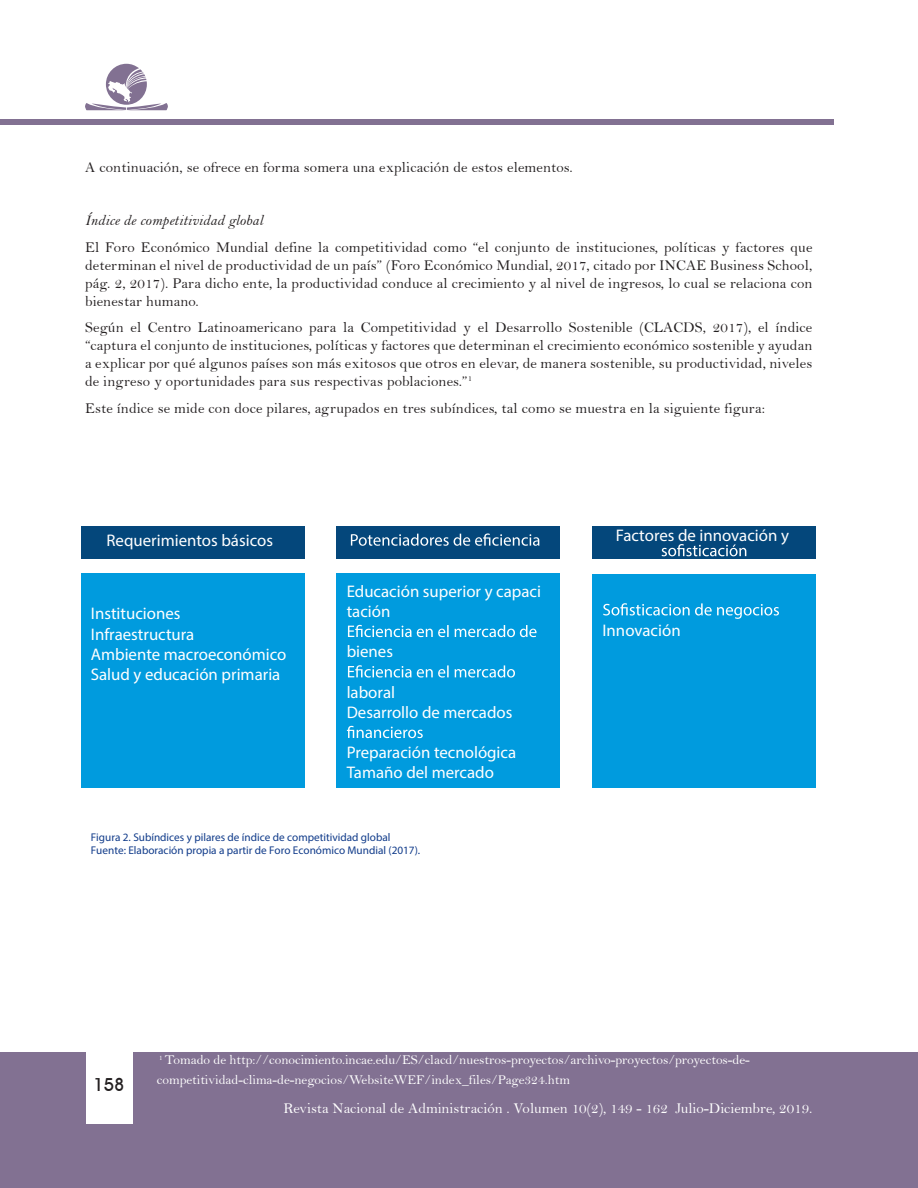
<style>
.page{position:relative;width:918px;height:1188px;background:#fff}
.page>*{position:absolute;margin:0;border:0;box-sizing:border-box;transform-origin:0 0}
.t1{font:700 18px "Decker";color:#231f20}
.t2{font:16.8px/20.2px "Myriad Pro";color:#fff}
.texto_contenido{font:15px/18px "Bell";letter-spacing:.01em;color:#231f20;text-align:justify}
.t3{font:15px "Bell";color:#fff}
.texto_contenido-2{font:15px "Bell MT Italic";letter-spacing:.01em;color:#231f20}
.t4{font:13.5px/19.5px "Bell";color:#fff}
.t5{font:italic 300 condensed 11.25px/13.5px "Futura Std";color:#103b8a}
</style>
<div class="page">
<div style="left:0;top:1052px;width:918px;height:136px;background:#827192"></div>
<div style="left:86px;top:1048px;width:47px;height:75px;background:#fff"></div>
<div style="left:0;top:120px;width:834px;height:5px;background:#827192"></div>
<svg style="left:85px;top:64px;width:83px;height:46px"></svg>
<div style="left:81px;top:573px;width:223px;height:215px;background:#009bde"></div>
<div style="left:81px;top:526px;width:223px;height:32px;background:#04477b"></div>
<div style="left:337px;top:573px;width:223px;height:215px;background:#009bde"></div>
<svg style="left:348px;top:625px;width:189px;height:12px"></svg>
<svg style="left:348px;top:665px;width:167px;height:13px"></svg>
<svg style="left:347px;top:726px;width:76px;height:12px"></svg>
<div style="left:337px;top:526px;width:223px;height:32px;background:#04477b"></div>
<svg style="left:351px;top:533px;width:188px;height:13px"></svg>
<div style="left:592px;top:574px;width:224px;height:213px;background:#009bde"></div>
<svg style="left:603px;top:603px;width:176px;height:16px"></svg>
<div style="left:592px;top:526px;width:224px;height:32px;background:#04477b"></div>
<svg style="left:662px;top:544px;width:84px;height:12px"></svg>
<p class="texto_contenido" style="left:85px;top:159px;width:489px">A continuación, se ofrece en forma somera una explicación de estos elementos.</p>
<p class="texto_contenido-2" style="left:85px;top:212px;width:180px">Índice de competitividad global</p>
<p class="texto_contenido" style="left:85px;top:238px;width:729px">El Foro Económico Mundial define la competitividad como “el conjunto de instituciones, políticas y factores que determinan el nivel de productividad de un país” (Foro Económico Mundial, 2017, citado por INCAE Business School, pág. 2, 2017). Para dicho ente, la productividad conduce al crecimiento y al nivel de ingresos, lo cual se relaciona con bienestar humano.</p>
<p class="texto_contenido" style="left:85px;top:319px;width:729px">Según el Centro Latinoamericano para la Competitividad y el Desarrollo Sostenible (CLACDS, 2017), el índice “captura el conjunto de instituciones, políticas y factores que determinan el crecimiento económico sostenible y ayudan a explicar por qué algunos países son más exitosos que otros en elevar, de manera sostenible, su productividad, niveles de ingreso y oportunidades para sus respectivas poblaciones.”<sup>1</sup></p>
<p class="texto_contenido" style="left:85px;top:399px;width:682px">Este índice se mide con doce pilares, agrupados en tres subíndices, tal como se muestra en la siguiente figura:</p>
<p class="t2" style="left:107px;top:530px;width:168px">Requerimientos básicos</p>
<p class="t2" style="left:91px;top:603px;width:197px">Instituciones<br>Infraestructura<br>Ambiente macroeconómico<br>Salud y educación primaria</p>
<p class="t2" style="left:347px;top:581px;width:196px">Educación superior y capaci tación</p>
<p class="t2" style="left:347px;top:641px;width:48px">bienes</p>
<p class="t2" style="left:347px;top:682px;width:167px">laboral<br>Desarrollo de mercados</p>
<p class="t2" style="left:347px;top:742px;width:171px">Preparación tecnológica<br>Tamaño del mercado</p>
<p class="t5" style="left:91px;top:830px;width:331px">Figura 2. Subíndices y pilares de índice de competitividad global<br>Fuente: Elaboración propia a partir de Foro Económico Mundial (2017).</p>
<p class="t2" style="left:616px;top:525px;width:174px">Factores de innovación y</p>
<p class="t2" style="left:602px;top:620px;width:80px">Innovación</p>
<p class="t1" style="left:94px;top:1074px;width:32px">158</p>
<p class="t4" style="left:157px;top:1050px;width:595px"><sup>1</sup> Tomado de http://conocimiento.incae.edu/ES/clacd/nuestros-proyectos/archivo-proyectos/proyectos-de&shy;competitividad-clima-de-negocios/WebsiteWEF/index_files/Page324.htm</p>
<p class="t3" style="left:284px;top:1099px;width:530px">Revista Nacional de Administración . Volumen 10(2), 149 - 162 Julio-Diciembre, 2019.</p>
</div>
